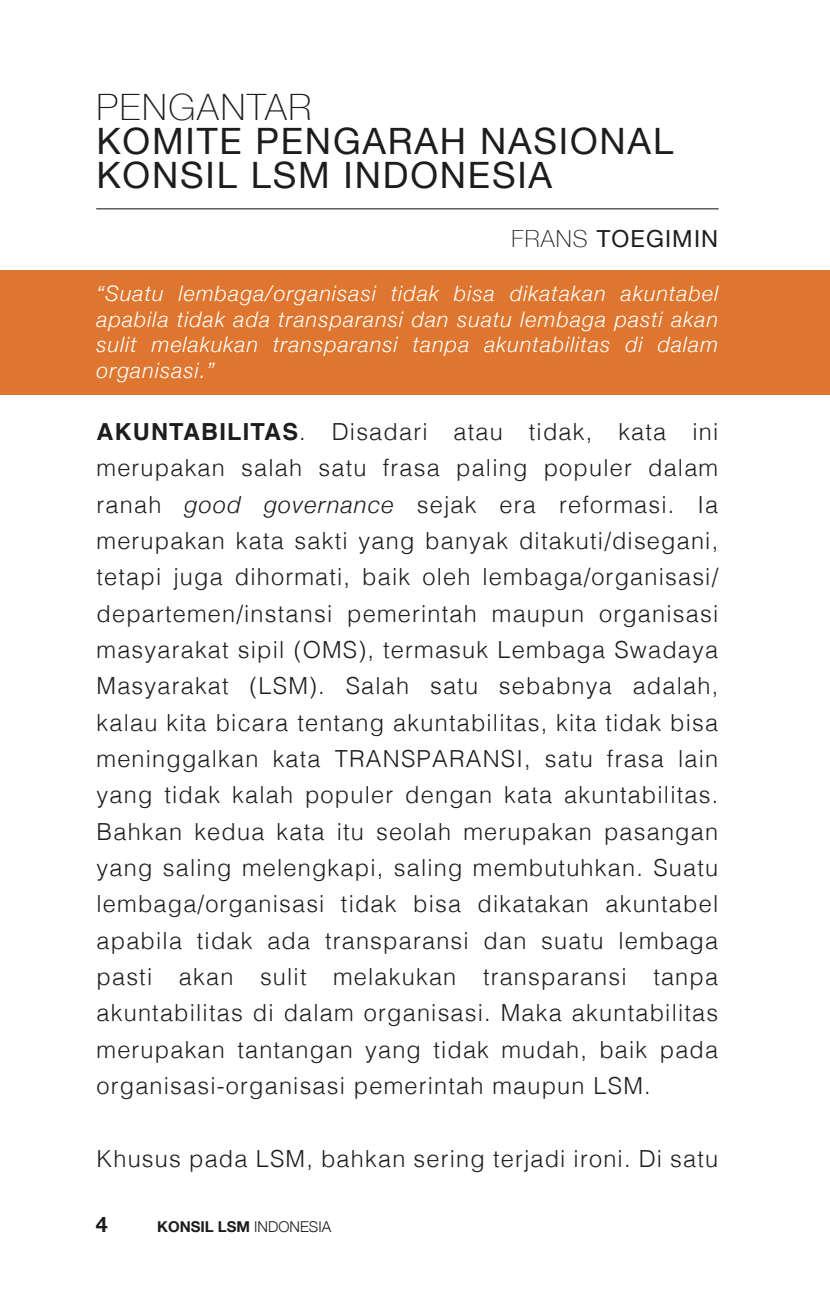
<style>
.page{position:relative;width:830px;height:1308px;background:#fff}
.page>*{position:absolute;margin:0;border:0;box-sizing:border-box;transform-origin:0 0}
.t1{font:36.23px/34.2px "Helvetica Neue";letter-spacing:.05em;color:#1d1d1b}
.t2{font:100 36.23px "Helvetica Neue";letter-spacing:.05em;color:#1d1d1b}
.t3{font:300 23.4px/36.2px "Helvetica";letter-spacing:.05em;color:#1d1d1b;text-align:justify}
.t4{font:23.4px "Helvetica Neue";letter-spacing:.05em;color:#1d1d1b}
.t5{font:italic 300 21.38px/25.7px "Helvetica Neue";letter-spacing:.05em;color:#fff;text-align:justify}
.t6{font:700 21.38px "Helvetica Neue";color:#1d1d1b}
.t7{font:700 15.08px "Helvetica Neue";color:#1d1d1b}
.s1{font-weight:100}
.s2{font-weight:700}
.s3{font-family:"Helvetica Neue";font-style:italic}
.s4{font-weight:300}
</style>
<div class="page">
<div style="left:0;top:270px;width:829px;height:124px;background:#de762f"></div>
<hr style="left:96px;top:208px;width:622px;height:1px;background:#1d1d1b">
<h1 class="t2" style="left:96px;top:79px;width:216px">PENGANTAR</h1>
<h1 class="t1" style="left:96px;top:126px;width:578px">KOMITE PENGARAH NASIONAL<br>KONSIL LSM INDONESIA</h1>
<p class="t4" style="left:511px;top:222px;width:208px"><span class="s1">FRANS</span> TOEGIMIN</p>
<p class="t5" style="left:96px;top:279px;width:623px">“Suatu lembaga/organisasi tidak bisa dikatakan akuntabel apabila tidak ada transparansi dan suatu lembaga pasti akan sulit melakukan transparansi tanpa akuntabilitas di dalam organisasi.”</p>
<p class="t3" style="left:96px;top:412px;width:623px"><span class="s2">AKUNTABILITAS</span>. Disadari atau tidak, kata ini merupakan salah satu frasa paling populer dalam ranah <span class="s3">good governance</span> sejak era reformasi. Ia merupakan kata sakti yang banyak ditakuti/disegani, tetapi juga dihormati, baik oleh lembaga/organisasi/ departemen/instansi pemerintah maupun organisasi masyarakat sipil (OMS), termasuk Lembaga Swadaya Masyarakat (LSM). Salah satu sebabnya adalah, kalau kita bicara tentang akuntabilitas, kita tidak bisa meninggalkan kata TRANSPARANSI, satu frasa lain yang tidak kalah populer dengan kata akuntabilitas.<br>Bahkan kedua kata itu seolah merupakan pasangan yang saling melengkapi, saling membutuhkan. Suatu lembaga/organisasi tidak bisa dikatakan akuntabel apabila tidak ada transparansi dan suatu lembaga pasti akan sulit melakukan transparansi tanpa akuntabilitas di dalam organisasi. Maka akuntabilitas merupakan tantangan yang tidak mudah, baik pada organisasi-organisasi pemerintah maupun LSM.</p>
<p class="t3" style="left:96px;top:1138px;width:623px">Khusus pada LSM, bahkan sering terjadi ironi. Di satu</p>
<p class="t6" style="left:96px;top:1207px;width:13px">4</p>
<p class="t7" style="left:157px;top:1214px;width:175px">KONSIL LSM <span class="s4">INDONESIA</span></p>
</div>
